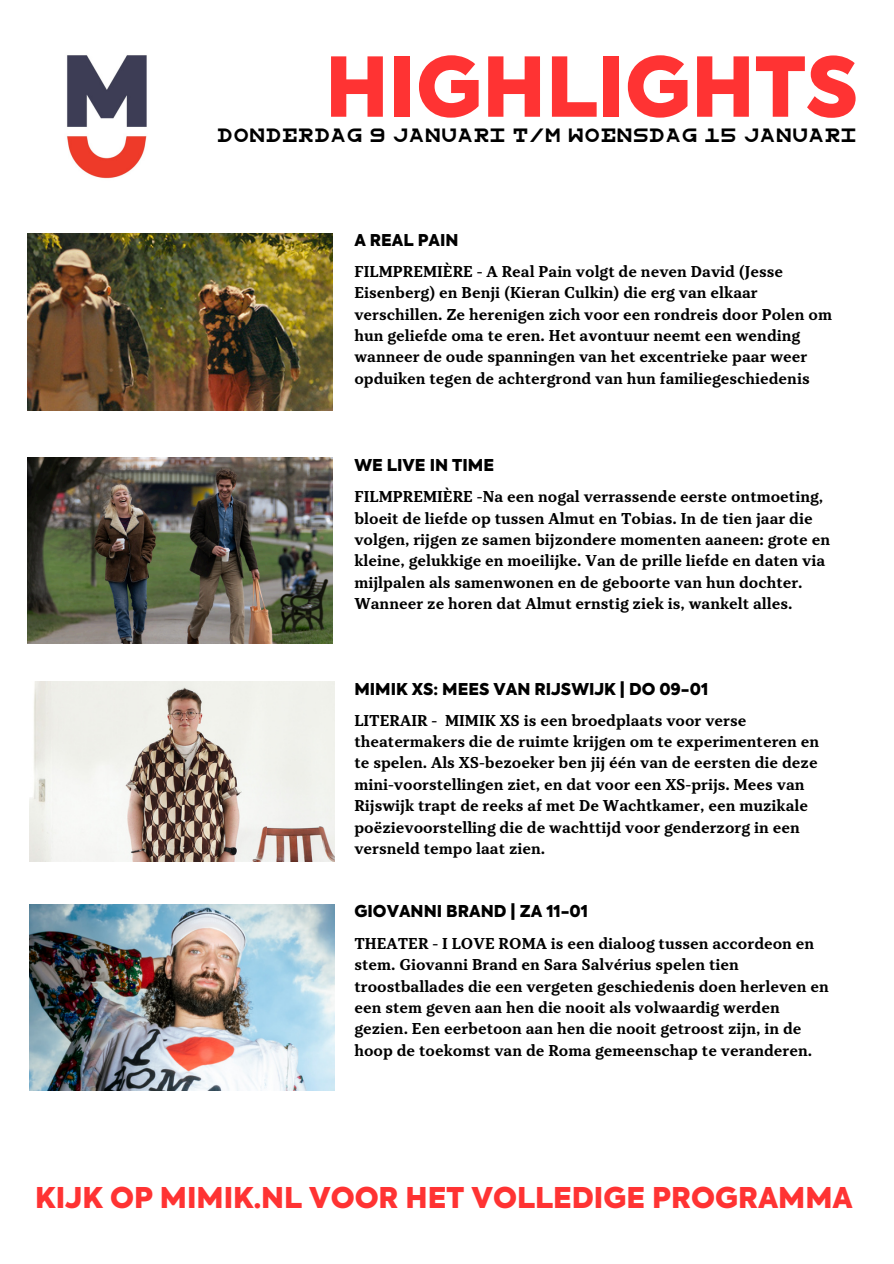
<style>
.page{position:relative;width:894px;height:1264px;background:#fff}
.page>*{position:absolute;margin:0;border:0;box-sizing:border-box;transform-origin:0 0}
.t1{font:900 81.6px "Axiforma";color:#f33}
.t2{font:900 28.5px "Axiforma";color:#f33}
.t3{font:900 16.2px "Axiforma";color:#000}
.t4{font:700 15.6px/21.3px "TT Tricks";color:#000}
.t5{font:13.5px "Snellen";color:#000}
</style>
<div class="page">
<img style="left:67px;top:55px;width:80px;height:124px">
<img style="left:29px;top:682px;width:305px;height:180px">
<img style="left:27px;top:458px;width:305px;height:185px">
<img style="left:27px;top:234px;width:305px;height:176px">
<img style="left:29px;top:904px;width:305px;height:186px">
<p class="t1" style="left:325px;top:54px;width:534px">HIGHLIGHTS</p>
<p class="t5" style="left:218px;top:129px;width:641px">DONDERDAG 9 JANUARI T/M WOENSDAG 15 JANUARI</p>
<h3 class="t3" style="left:354px;top:234px;width:105px">A REAL PAIN</h3>
<p class="t4" style="left:354px;top:261px;width:479px">FILMPREMIÈRE - A Real Pain volgt de neven David (Jesse Eisenberg) en Benji (Kieran Culkin) die erg van elkaar verschillen. Ze herenigen zich voor een rondreis door Polen om hun geliefde oma te eren. Het avontuur neemt een wending wanneer de oude spanningen van het excentrieke paar weer opduiken tegen de achtergrond van hun familiegeschiedenis</p>
<h2 class="t3" style="left:354px;top:458px;width:141px">WE LIVE IN TIME</h2>
<h3 class="t4" style="left:354px;top:486px;width:477px">FILMPREMIÈRE -Na een nogal verrassende eerste ontmoeting, bloeit de liefde op tussen Almut en Tobias. In de tien jaar die volgen, rijgen ze samen bijzondere momenten aaneen: grote en kleine, gelukkige en moeilijke. Van de prille liefde en daten via mijlpalen als samenwonen en de geboorte van hun dochter.<br>Wanneer ze horen dat Almut ernstig ziek is, wankelt alles.</h3>
<p class="t3" style="left:354px;top:682px;width:355px">MIMIK XS: MEES VAN RIJSWIJK | DO 09-01</p>
<p class="t4" style="left:354px;top:710px;width:466px">LITERAIR - MIMIK XS is een broedplaats voor verse theatermakers die de ruimte krijgen om te experimenteren en te spelen. Als XS-bezoeker ben jij één van de eersten die deze mini-voorstellingen ziet, en dat voor een XS-prijs. Mees van Rijswijk trapt de reeks af met De Wachtkamer, een muzikale poëzievoorstelling die de wachttijd voor genderzorg in een versneld tempo laat zien.</p>
<p class="t3" style="left:354px;top:904px;width:235px">GIOVANNI BRAND | ZA 11-01</p>
<p class="t4" style="left:354px;top:933px;width:476px">THEATER - I LOVE ROMA is een dialoog tussen accordeon en stem. Giovanni Brand en Sara Salvérius spelen tien troostballades die een vergeten geschiedenis doen herleven en een stem geven aan hen die nooit als volwaardig werden gezien. Een eerbetoon aan hen die nooit getroost zijn, in de hoop de toekomst van de Roma gemeenschap te veranderen.</p>
<h2 class="t2" style="left:35px;top:1185px;width:818px">KIJK OP MIMIK.NL VOOR HET VOLLEDIGE PROGRAMMA</h2>
</div>
